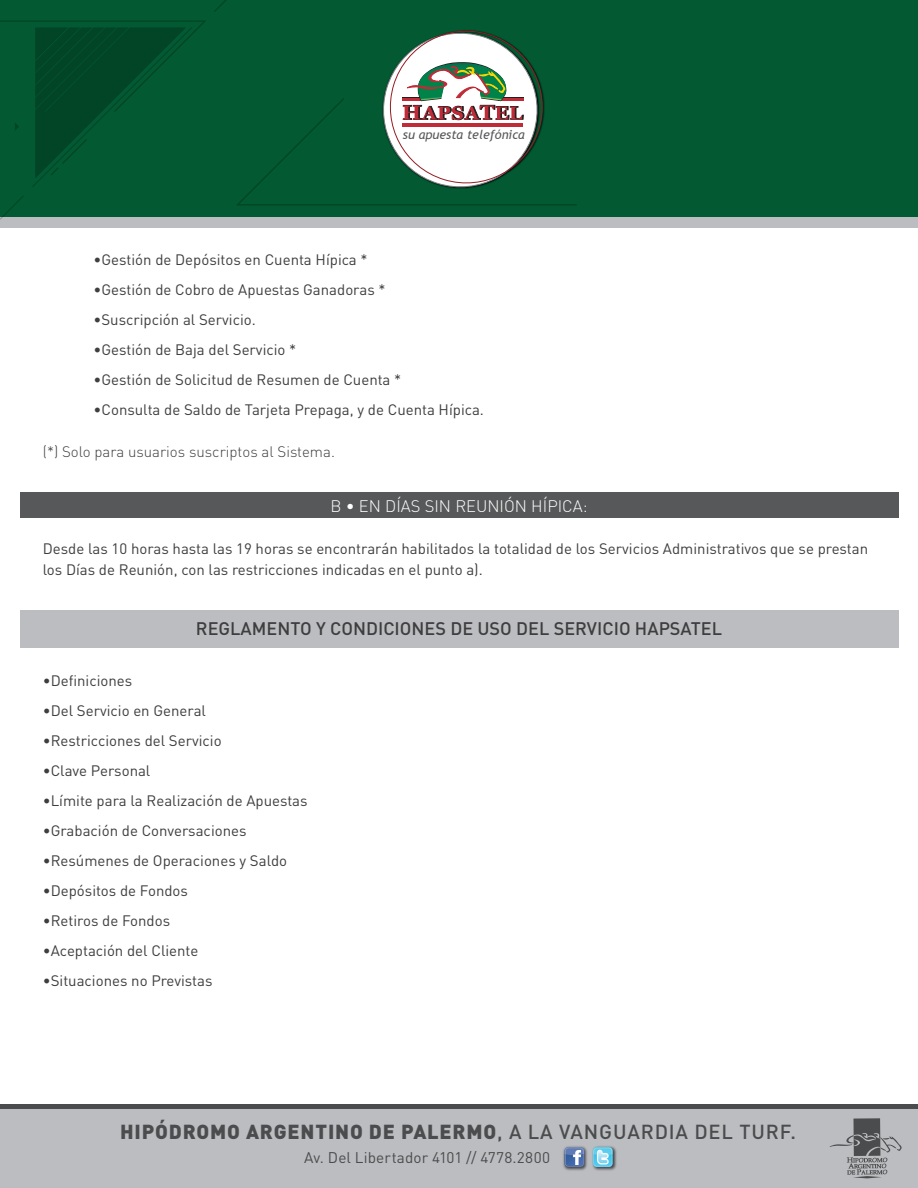
<style>
.page{position:relative;width:918px;height:1188px;background:#fff}
.page>*{position:absolute;margin:0;border:0;box-sizing:border-box;transform-origin:0 0}
.t1{font:900 20.1px "DIN Pro";letter-spacing:.04em;color:#4b4c4d}
.t2{font:500 18px "DIN Pro";color:#3e3e3f}
.t3{font:300 16.5px "DIN Pro";color:#fff}
.t4{font:15.3px "DIN Pro";letter-spacing:.005em;color:#4b4c4d}
.t5{font:15px/21px "DIN Pro";color:#3e3e3f}
.t6{font:300 15px "DIN Pro";color:#3e3e3f}
.t7{font:italic 12.6px "Trebuchet MS";color:#57585a}
.s1{font-weight:500}
</style>
<div class="page">
<div style="left:20px;top:493px;width:878px;height:25px;background:#57585a"></div>
<div style="left:20px;top:610px;width:878px;height:38px;background:#bcbdc0"></div>
<div style="left:0;top:1106px;width:918px;height:82px;background:#bcbdc0"></div>
<hr style="left:0;top:1104px;width:918px;height:4px;background:#4b4c4d">
<img style="left:563px;top:1146px;width:54px;height:25px">
<svg style="left:565px;top:1147px;width:19px;height:20px"></svg>
<svg style="left:593px;top:1147px;width:20px;height:20px"></svg>
<svg style="left:830px;top:1118px;width:72px;height:60px"></svg>
<div style="left:0;top:0;width:918px;height:223px;background:#025932"></div>
<div style="left:0;top:218px;width:918px;height:10px;background:#bcbdc0"></div>
<svg style="left:0;top:196px;width:24px;height:24px"></svg>
<svg style="left:0;top:21px;width:205px;height:166px"></svg>
<svg style="left:214px;top:0;width:12px;height:12px"></svg>
<svg style="left:237px;top:30px;width:340px;height:175px"></svg>
<hr style="left:402px;top:124px;width:121px;height:3px;background:#bf2b37">
<p class="t7" style="left:403px;top:127px;width:123px">su apuesta telefónica</p>
<p class="t5" style="left:94px;top:248px;width:276px">•Gestión de Depósitos en Cuenta Hípica *</p>
<p class="t5" style="left:94px;top:278px;width:294px">•Gestión de Cobro de Apuestas Ganadoras *</p>
<p class="t5" style="left:94px;top:308px;width:164px">•Suscripción al Servicio.</p>
<p class="t5" style="left:94px;top:338px;width:204px">•Gestión de Baja del Servicio *</p>
<p class="t5" style="left:94px;top:368px;width:309px">•Gestión de Solicitud de Resumen de Cuenta *</p>
<p class="t5" style="left:94px;top:398px;width:392px">•Consulta de Saldo de Tarjeta Prepaga, y de Cuenta Hípica.</p>
<p class="t6" style="left:43px;top:441px;width:294px">(*) Solo para usuarios suscriptos al Sistema.</p>
<p class="t3" style="left:330px;top:494px;width:259px">B • EN DÍAS SIN REUNIÓN HÍPICA:</p>
<p class="t5" style="left:43px;top:537px;width:827px">Desde las 10 horas hasta las 19 horas se encontrarán habilitados la totalidad de los Servicios Administrativos que se prestan los Días de Reunión, con las restricciones indicadas en el punto a).</p>
<p class="t2" style="left:196px;top:616px;width:528px">REGLAMENTO Y CONDICIONES DE USO DEL SERVICIO HAPSATEL</p>
<p class="t5" style="left:43px;top:670px;width:91px">•Definiciones</p>
<p class="t5" style="left:43px;top:700px;width:165px">•Del Servicio en General</p>
<p class="t5" style="left:43px;top:730px;width:180px">•Restricciones del Servicio</p>
<p class="t5" style="left:43px;top:760px;width:109px">•Clave Personal</p>
<p class="t5" style="left:43px;top:790px;width:266px">•Límite para la Realización de Apuestas</p>
<p class="t5" style="left:43px;top:820px;width:205px">•Grabación de Conversaciones</p>
<p class="t5" style="left:43px;top:850px;width:246px">•Resúmenes de Operaciones y Saldo</p>
<p class="t5" style="left:43px;top:880px;width:147px">•Depósitos de Fondos</p>
<p class="t5" style="left:43px;top:910px;width:129px">•Retiros de Fondos</p>
<p class="t5" style="left:43px;top:940px;width:157px">•Aceptación del Cliente</p>
<p class="t5" style="left:43px;top:970px;width:171px">•Situaciones no Previstas</p>
<h1 class="t1" style="left:120px;top:1118px;width:677px">HIPÓDROMO ARGENTINO DE PALERMO<span class="s1">, A LA VANGUARDIA DEL TURF.</span></h1>
<p class="t4" style="left:304px;top:1147px;width:247px">Av. Del Libertador 4101 // 4778.2800</p>
</div>
